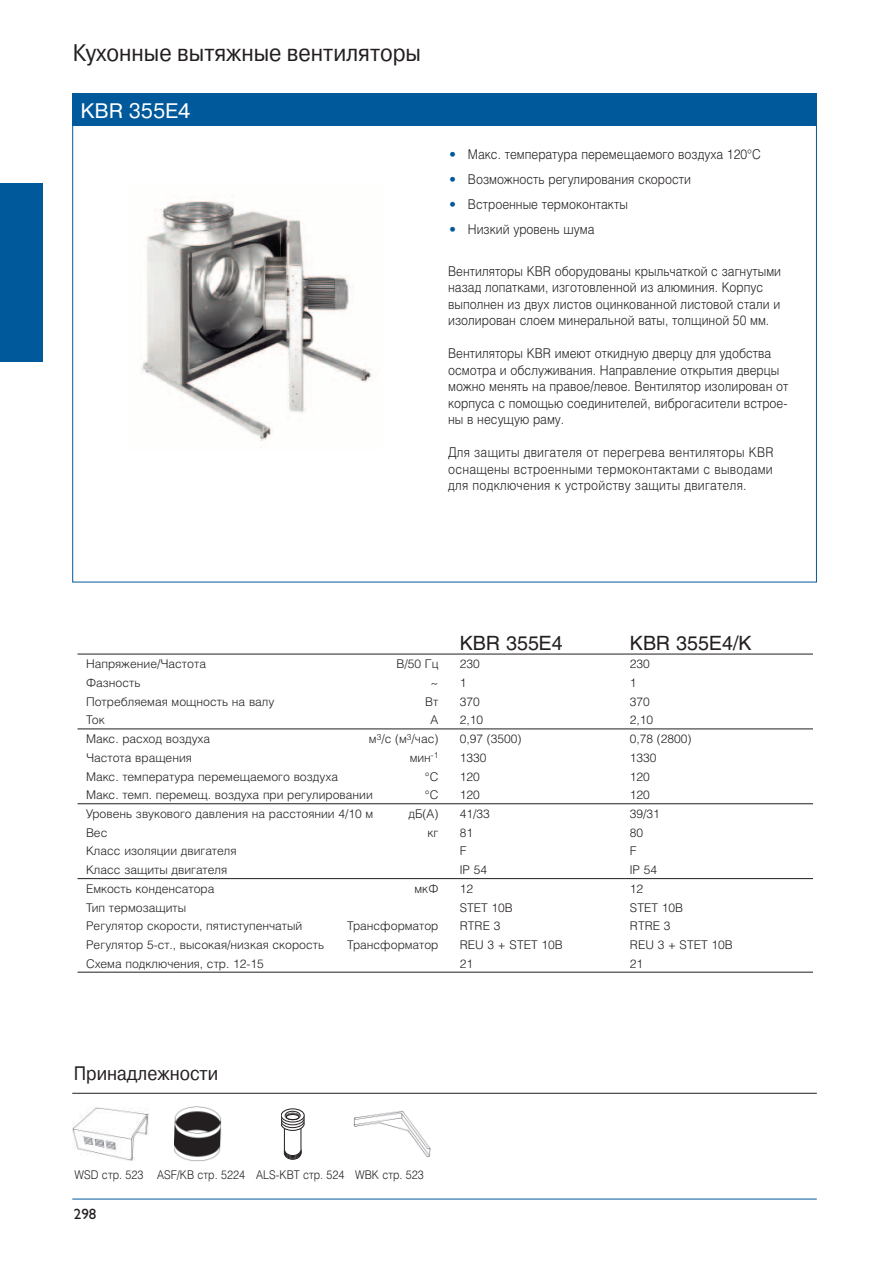
<style>
.page{position:relative;width:893px;height:1263px;background:#fff}
.page>*{position:absolute;margin:0;border:0;box-sizing:border-box;transform-origin:0 0}
.t1{font:24px "Pragmatica C";color:#231f20;scale:.9 1}
.t2{font:21px "Pragmatica C";color:#fff}
.t3{font:19.5px "Helios";color:#231f20}
.t4{font:19.5px "Pragmatica C";color:#231f20;scale:.9 1}
.t5{font:15px "Gill Sans";color:#231f20}
.t6{font:300 13.5px/16.5px "Helios";color:#231f20;scale:.9 1}
.t7{font:300 12px "Helios";color:#231f20}
.t8{font:300 12px "Helios";color:#231f20;scale:.9 1}
.s1{font-family:"Pragmatica C";font-weight:700;color:#00599a}
</style>
<div class="page">
<div style="left:72px;top:94px;width:744px;height:32px;background:#00599a"></div>
<hr style="left:77px;top:654px;width:736px;height:1px;background:#231f20">
<hr style="left:77px;top:729px;width:736px;height:1px;background:#231f20">
<hr style="left:77px;top:804px;width:736px;height:1px;background:#231f20">
<hr style="left:77px;top:878px;width:736px;height:1px;background:#231f20">
<hr style="left:77px;top:972px;width:736px;height:1px;background:#231f20">
<img style="left:141px;top:200px;width:235px;height:241px">
<img style="left:72px;top:1107px;width:77px;height:54px">
<img style="left:174px;top:1107px;width:48px;height:55px">
<div style="left:281px;top:1117px;width:23px;height:14px;border:1px solid #231f20;border-radius:50%"></div>
<div style="left:281px;top:1114px;width:23px;height:14px;border:1px solid #231f20;border-radius:50%"></div>
<div style="left:281px;top:1112px;width:23px;height:13px;border:1px solid #231f20;border-radius:50%"></div>
<svg style="left:281px;top:1109px;width:23px;height:13px"></svg>
<div style="left:281px;top:1109px;width:23px;height:13px;border:1px solid #231f20;border-radius:50%"></div>
<div style="left:285px;top:1111px;width:15px;height:9px;border:1px solid #231f20;border-radius:50%"></div>
<svg style="left:284px;top:1113px;width:17px;height:46px"></svg>
<div style="left:286px;top:1115px;width:13px;height:5px;background:#fff;border-radius:50%"></div>
<div style="left:286px;top:1114px;width:13px;height:6px;border:1px solid #231f20;border-radius:50%"></div>
<hr style="left:72px;top:1093px;width:744px;height:1px;background:#231f20">
<img style="left:354px;top:1110px;width:76px;height:48px">
<hr style="left:72px;top:1199px;width:744px;height:1px;background:#00599a">
<div style="left:0;top:183px;width:43px;height:178px;background:#00599a"></div>
<h1 class="t1" style="left:73px;top:44px;width:388px">Кухонные вытяжные вентиляторы</h1>
<h2 class="t2" style="left:80px;top:103px;width:111px">KBR 355E4</h2>
<p class="t6" style="left:448px;top:148px;width:349px"><span class="s1">•</span> Макс. температура перемещаемого воздуха 120°C</p>
<p class="t6" style="left:448px;top:173px;width:271px"><span class="s1">•</span> Возможность регулирования скорости</p>
<p class="t6" style="left:448px;top:198px;width:201px"><span class="s1">•</span> Встроенные термоконтакты</p>
<p class="t6" style="left:448px;top:223px;width:164px"><span class="s1">•</span> Низкий уровень шума</p>
<p class="t6" style="left:448px;top:264px;width:371px">Вентиляторы KBR оборудованы крыльчаткой с загнутыми назад лопатками, изготовленной из алюминия. Корпус выполнен из двух листов оцинкованной листовой стали и изолирован слоем минеральной ваты, толщиной 50 мм.</p>
<p class="t6" style="left:448px;top:347px;width:379px">Вентиляторы KBR имеют откидную дверцу для удобства осмотра и обслуживания. Направление открытия дверцы можно менять на правое/левое. Вентилятор изолирован от корпуса с помощью соединителей, виброгасители встрое&shy;ны в несущую раму.</p>
<p class="t6" style="left:448px;top:446px;width:363px;text-align:justify">Для защиты двигателя от перегрева вентиляторы KBR оснащены встроенными термоконтактами с выводами для подключения к устройству защиты двигателя.</p>
<h3 class="t3" style="left:459px;top:635px;width:105px">KBR 355E4</h3>
<h3 class="t3" style="left:630px;top:635px;width:123px">KBR 355E4/K</h3>
<p class="t7" style="left:86px;top:659px;width:121px">Напряжение/Частота</p>
<p class="t7" style="left:396px;top:659px;width:43px">В/50 Гц</p>
<p class="t7" style="left:459px;top:659px;width:22px">230</p>
<p class="t7" style="left:630px;top:659px;width:22px">230</p>
<p class="t7" style="left:86px;top:678px;width:56px">Фазность</p>
<p class="t7" style="left:430px;top:678px;width:9px">~</p>
<p class="t7" style="left:459px;top:678px;width:8px">1</p>
<p class="t7" style="left:630px;top:678px;width:8px">1</p>
<p class="t7" style="left:86px;top:697px;width:190px">Потребляемая мощность на валу</p>
<p class="t7" style="left:425px;top:697px;width:15px">Вт</p>
<p class="t7" style="left:459px;top:697px;width:22px">370</p>
<p class="t7" style="left:630px;top:697px;width:22px">370</p>
<p class="t7" style="left:86px;top:715px;width:20px">Ток</p>
<p class="t7" style="left:430px;top:715px;width:9px">A</p>
<p class="t7" style="left:459px;top:715px;width:25px">2,10</p>
<p class="t7" style="left:630px;top:715px;width:25px">2,10</p>
<p class="t7" style="left:86px;top:734px;width:126px">Макс. расход воздуха</p>
<p class="t7" style="left:369px;top:734px;width:71px">м<sup>3</sup>/с (м<sup>3</sup>/час)</p>
<p class="t7" style="left:459px;top:734px;width:63px">0,97 (3500)</p>
<p class="t7" style="left:630px;top:734px;width:63px">0,78 (2800)</p>
<p class="t7" style="left:86px;top:753px;width:107px">Частота вращения</p>
<p class="t7" style="left:409px;top:753px;width:30px">мин<sup>-1</sup></p>
<p class="t7" style="left:459px;top:753px;width:28px">1330</p>
<p class="t7" style="left:630px;top:753px;width:28px">1330</p>
<p class="t7" style="left:86px;top:772px;width:254px">Макс. температура перемещаемого воздуха</p>
<p class="t7" style="left:425px;top:772px;width:15px">°C</p>
<p class="t7" style="left:459px;top:772px;width:22px">120</p>
<p class="t7" style="left:630px;top:772px;width:22px">120</p>
<p class="t7" style="left:86px;top:790px;width:288px">Макс. темп. перемещ. воздуха при регулировании</p>
<p class="t7" style="left:425px;top:790px;width:15px">°C</p>
<p class="t7" style="left:459px;top:790px;width:22px">120</p>
<p class="t7" style="left:630px;top:790px;width:22px">120</p>
<p class="t7" style="left:86px;top:809px;width:289px">Уровень звукового давления на расстоянии 4/10 м</p>
<p class="t7" style="left:408px;top:809px;width:32px">дБ(A)</p>
<p class="t7" style="left:459px;top:809px;width:32px">41/33</p>
<p class="t7" style="left:630px;top:809px;width:32px">39/31</p>
<p class="t7" style="left:86px;top:828px;width:23px">Вес</p>
<p class="t7" style="left:427px;top:828px;width:12px">кг</p>
<p class="t7" style="left:459px;top:828px;width:15px">81</p>
<p class="t7" style="left:630px;top:828px;width:15px">80</p>
<p class="t7" style="left:86px;top:846px;width:152px">Класс изоляции двигателя</p>
<p class="t7" style="left:459px;top:846px;width:8px">F</p>
<p class="t7" style="left:630px;top:846px;width:8px">F</p>
<p class="t7" style="left:86px;top:865px;width:143px">Класс защиты двигателя</p>
<p class="t7" style="left:459px;top:865px;width:29px">IP 54</p>
<p class="t7" style="left:630px;top:865px;width:29px">IP 54</p>
<p class="t7" style="left:86px;top:884px;width:130px">Емкость конденсатора</p>
<p class="t7" style="left:414px;top:884px;width:25px">мкФ</p>
<p class="t7" style="left:459px;top:884px;width:15px">12</p>
<p class="t7" style="left:630px;top:884px;width:15px">12</p>
<p class="t7" style="left:86px;top:903px;width:102px">Тип термозащиты</p>
<p class="t7" style="left:459px;top:903px;width:55px">STET 10B</p>
<p class="t7" style="left:630px;top:903px;width:55px">STET 10B</p>
<p class="t7" style="left:86px;top:921px;width:218px">Регулятор скорости, пятиступенчатый</p>
<p class="t7" style="left:347px;top:921px;width:93px">Трансформатор</p>
<p class="t7" style="left:459px;top:921px;width:42px">RTRE 3</p>
<p class="t7" style="left:630px;top:921px;width:42px">RTRE 3</p>
<p class="t7" style="left:86px;top:940px;width:240px">Регулятор 5-ст., высокая/низкая скорость</p>
<p class="t7" style="left:347px;top:940px;width:93px">Трансформатор</p>
<p class="t7" style="left:459px;top:940px;width:104px">REU 3 + STET 10B</p>
<p class="t7" style="left:630px;top:940px;width:104px">REU 3 + STET 10B</p>
<p class="t7" style="left:86px;top:959px;width:179px">Схема подключения, стр. 12-15</p>
<p class="t7" style="left:459px;top:959px;width:15px">21</p>
<p class="t7" style="left:630px;top:959px;width:15px">21</p>
<h3 class="t4" style="left:74px;top:1066px;width:162px">Принадлежности</h3>
<p class="t8" style="left:74px;top:1171px;width:390px">WSD стр. 523 ASF/KB стр. 5224 ALS-KBT стр. 524 WBK стр. 523</p>
<p class="t5" style="left:74px;top:1209px;width:24px">298</p>
</div>
